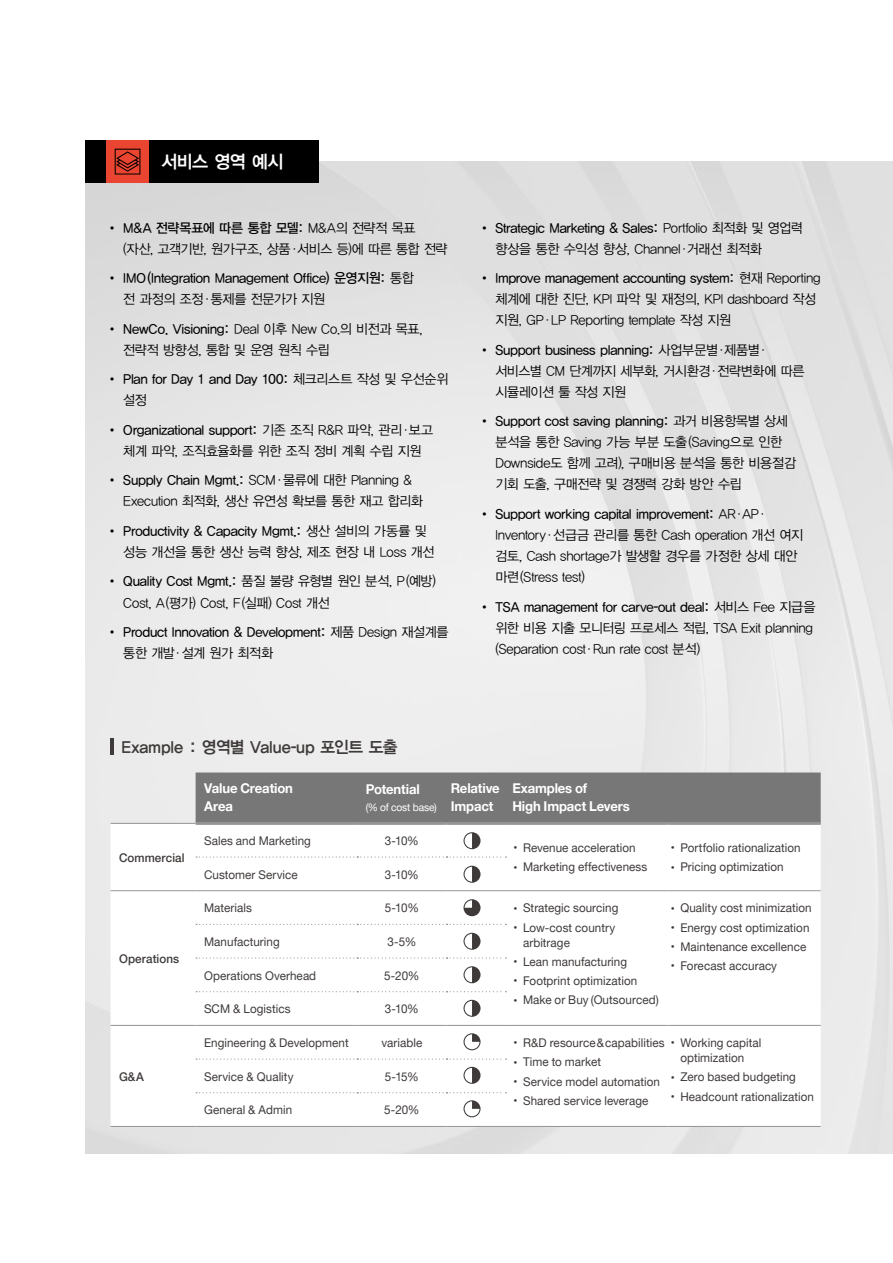
<style>
.page{position:relative;width:893px;height:1263px;background:#fff}
.page>*{position:absolute;margin:0;border:0;box-sizing:border-box;transform-origin:0 0}
.t1{font:18px "YDVYGO34";letter-spacing:-.04em;color:#fff}
.t2{font:16.5px "YDVYGO34";letter-spacing:-.01em;color:#3e3a39}
.t3{font:13.5px/21px "YDVYGO32";letter-spacing:-.015em;color:#000}
.t4{font:13.5px "YDVYGO33";letter-spacing:-.02em;color:#000}
.t5{font:700 13.5px/18px "Helvetica Neue LT Pro";letter-spacing:-.01em;color:#fff}
.t6{font:12px/15px "Helvetica Neue LT Pro";letter-spacing:.005em;color:#3e3a39}
.t7{font:500 12px "Helvetica Neue LT Pro";letter-spacing:.005em;color:#3e3a39}
.t8{font:10.5px "Helvetica Neue LT Pro";letter-spacing:-.01em;color:#fff}
.s1{font-family:"YDVYGO32"}
.s2{font-family:"YDVYGO33"}
</style>
<div class="page">
<img style="left:85px;top:162px;width:808px;height:992px">
<div style="left:85px;top:140px;width:234px;height:43px;background:#000"></div>
<div style="left:196px;top:772px;width:625px;height:50px;background:#777"></div>
<svg style="left:111px;top:824px;width:710px;height:302px"></svg>
<hr style="left:111px;top:890px;width:85px;height:1px;background:#949495">
<hr style="left:196px;top:890px;width:161px;height:1px;background:#949495">
<hr style="left:357px;top:890px;width:89px;height:1px;background:#949495">
<hr style="left:446px;top:890px;width:60px;height:1px;background:#949495">
<hr style="left:506px;top:890px;width:162px;height:1px;background:#949495">
<hr style="left:668px;top:890px;width:153px;height:1px;background:#949495">
<hr style="left:111px;top:1025px;width:85px;height:1px;background:#949495">
<hr style="left:111px;top:1126px;width:85px;height:1px;background:#949495">
<hr style="left:196px;top:1025px;width:161px;height:1px;background:#949495">
<hr style="left:357px;top:1025px;width:89px;height:1px;background:#949495">
<hr style="left:446px;top:1025px;width:60px;height:1px;background:#949495">
<hr style="left:506px;top:1025px;width:162px;height:1px;background:#949495">
<hr style="left:668px;top:1025px;width:153px;height:1px;background:#949495">
<hr style="left:506px;top:1126px;width:162px;height:1px;background:#949495">
<hr style="left:668px;top:1126px;width:153px;height:1px;background:#949495">
<hr style="left:196px;top:1126px;width:161px;height:1px;background:#949495">
<hr style="left:357px;top:1126px;width:89px;height:1px;background:#949495">
<hr style="left:446px;top:1126px;width:60px;height:1px;background:#949495">
<hr style="left:111px;top:823px;width:85px;height:1px;background:#949495">
<hr style="left:196px;top:822px;width:161px;height:3px;background:#949495">
<hr style="left:357px;top:822px;width:89px;height:3px;background:#949495">
<hr style="left:446px;top:822px;width:60px;height:3px;background:#949495">
<hr style="left:506px;top:822px;width:162px;height:3px;background:#949495">
<hr style="left:668px;top:822px;width:153px;height:3px;background:#949495">
<svg style="left:196px;top:856px;width:310px;height:1px"></svg>
<svg style="left:196px;top:924px;width:310px;height:1px"></svg>
<svg style="left:196px;top:957px;width:310px;height:2px"></svg>
<svg style="left:196px;top:991px;width:310px;height:1px"></svg>
<svg style="left:196px;top:1058px;width:310px;height:2px"></svg>
<svg style="left:196px;top:1092px;width:310px;height:1px"></svg>
<svg style="left:463px;top:832px;width:17px;height:17px"></svg>
<svg style="left:463px;top:866px;width:17px;height:17px"></svg>
<svg style="left:463px;top:933px;width:17px;height:17px"></svg>
<svg style="left:463px;top:966px;width:17px;height:17px"></svg>
<svg style="left:463px;top:1000px;width:17px;height:17px"></svg>
<svg style="left:463px;top:1067px;width:17px;height:17px"></svg>
<svg style="left:463px;top:1100px;width:17px;height:17px"></svg>
<svg style="left:463px;top:1033px;width:17px;height:17px"></svg>
<svg style="left:463px;top:899px;width:17px;height:17px"></svg>
<hr style="left:111px;top:739px;width:3px;height:16px;background:#3e3a39">
<div style="left:106px;top:140px;width:43px;height:43px;background:#e94530"></div>
<svg style="left:115px;top:149px;width:25px;height:26px"></svg>
<h1 class="t1" style="left:162px;top:149px;width:124px">서비스 영역 예시</h1>
<p class="t4" style="left:106px;top:219px;width:311px">• M&amp;A 전략목표에 따른 통합 모델: <span class="s1">M&amp;A의 전략적 목표</span></p>
<p class="t3" style="left:123px;top:237px;width:326px">(자산, 고객기반, 원가구조, 상품·서비스 등)에 따른 통합 전략</p>
<p class="t4" style="left:106px;top:269px;width:309px">• IMO (Integration Management Office) 운영지원: <span class="s1">통합</span></p>
<p class="t3" style="left:123px;top:288px;width:203px">전 과정의 조정·통제를 전문가가 지원</p>
<p class="t3" style="left:123px;top:317px;width:301px;text-indent:-17px"><span class="s2">• NewCo. Visioning:</span> Deal 이후 New Co.의 비전과 목표, 전략적 방향성, 통합 및 운영 원칙 수립</p>
<p class="t4" style="left:106px;top:370px;width:344px">• Plan for Day 1 and Day 100: <span class="s1">체크리스트 작성 및 우선순위</span></p>
<p class="t3" style="left:123px;top:389px;width:25px">설정</p>
<p class="t4" style="left:106px;top:421px;width:328px">• Organizational support: <span class="s1">기존 조직 R&amp;R 파악, 관리·보고</span></p>
<p class="t3" style="left:123px;top:439px;width:300px">체계 파악, 조직효율화를 위한 조직 정비 계획 수립 지원</p>
<p class="t4" style="left:106px;top:471px;width:307px">• Supply Chain Mgmt.: <span class="s1">SCM·물류에 대한 Planning &amp;</span></p>
<p class="t3" style="left:123px;top:490px;width:301px">Execution 최적화, 생산 유연성 확보를 통한 재고 합리화</p>
<p class="t4" style="left:106px;top:522px;width:322px">• Productivity &amp; Capacity Mgmt.: <span class="s1">생산 설비의 가동률 및</span></p>
<p class="t3" style="left:123px;top:540px;width:313px">성능 개선을 통한 생산 능력 향상, 제조 현장 내 Loss 개선</p>
<p class="t4" style="left:106px;top:572px;width:331px">• Quality Cost Mgmt.: <span class="s1">품질 불량 유형별 원인 분석, P(예방)</span></p>
<p class="t3" style="left:123px;top:591px;width:208px">Cost, A(평가) Cost, F(실패) Cost 개선</p>
<p class="t4" style="left:106px;top:623px;width:344px">• Product Innovation &amp; Development: <span class="s1">제품 Design 재설계를</span></p>
<p class="t3" style="left:123px;top:641px;width:151px">통한 개발·설계 원가 최적화</p>
<p class="t4" style="left:478px;top:219px;width:326px">• Strategic Marketing &amp; Sales: <span class="s1">Portfolio 최적화 및 영업력</span></p>
<p class="t3" style="left:495px;top:237px;width:268px">향상을 통한 수익성 향상, Channel·거래선 최적화</p>
<p class="t4" style="left:478px;top:269px;width:344px">• Improve management accounting system: <span class="s1">현재 Reporting</span></p>
<p class="t3" style="left:495px;top:288px;width:322px">체계에 대한 진단, KPI 파악 및 재정의, KPI dashboard 작성 지원, GP·LP Reporting template 작성 지원</p>
<p class="t4" style="left:478px;top:341px;width:292px">• Support business planning: <span class="s1">사업부문별·제품별·</span></p>
<p class="t3" style="left:495px;top:359px;width:311px">서비스별 CM 단계까지 세부화, 거시환경·전략변화에 따른 시뮬레이션 툴 작성 지원</p>
<p class="t4" style="left:478px;top:412px;width:311px">• Support cost saving planning: <span class="s1">과거 비용항목별 상세</span></p>
<p class="t3" style="left:495px;top:431px;width:302px">분석을 통한 Saving 가능 부분 도출(Saving으로 인한<br>Downside도 함께 고려), 구매비용 분석을 통한 비용절감 기회 도출, 구매전략 및 경쟁력 강화 방안 수립</p>
<p class="t4" style="left:478px;top:505px;width:292px">• Support working capital improvement: <span class="s1">AR·AP·</span></p>
<p class="t3" style="left:495px;top:523px;width:309px">Inventory·선급금 관리를 통한 Cash operation 개선 여지 검토, Cash shortage가 발생할 경우를 가정한 상세 대안 마련(Stress test)</p>
<p class="t4" style="left:478px;top:597px;width:339px">• TSA management for carve-out deal: <span class="s1">서비스 Fee 지급을</span></p>
<p class="t3" style="left:495px;top:616px;width:319px">위한 비용 지출 모니터링 프로세스 적립, TSA Exit planning (Separation cost·Run rate cost 분석)</p>
<h2 class="t2" style="left:122px;top:736px;width:278px">Example : 영역별 Value-up 포인트 도출</h2>
<p class="t5" style="left:204px;top:779px;width:90px">Value Creation<br>Area</p>
<p class="t5" style="left:366px;top:780px;width:56px">Potential</p>
<p class="t8" style="left:366px;top:800px;width:73px">(% of cost base)</p>
<p class="t7" style="left:119px;top:850px;width:67px">Commercial</p>
<p class="t6" style="left:204px;top:833px;width:108px">Sales and Marketing</p>
<p class="t6" style="left:385px;top:833px;width:36px">3-10%</p>
<p class="t6" style="left:204px;top:867px;width:95px">Customer Service</p>
<p class="t6" style="left:385px;top:867px;width:36px">3-10%</p>
<p class="t5" style="left:451px;top:779px;width:51px">Relative<br>Impact</p>
<p class="t5" style="left:512px;top:779px;width:119px">Examples of<br>High Impact Levers</p>
<p class="t6" style="left:510px;top:840px;width:127px"><span class="s1">•</span> Revenue acceleration</p>
<p class="t6" style="left:510px;top:859px;width:139px"><span class="s1">•</span> Marketing effectiveness</p>
<p class="t7" style="left:119px;top:951px;width:62px">Operations</p>
<p class="t6" style="left:204px;top:900px;width:49px">Materials</p>
<p class="t6" style="left:385px;top:900px;width:36px">5-10%</p>
<p class="t6" style="left:510px;top:900px;width:110px"><span class="s1">•</span> Strategic sourcing</p>
<p class="t6" style="left:523px;top:919px;width:94px;text-indent:-13px"><span class="s1">•</span> Low-cost country arbitrage</p>
<p class="t6" style="left:510px;top:954px;width:118px"><span class="s1">•</span> Lean manufacturing</p>
<p class="t6" style="left:510px;top:973px;width:129px"><span class="s1">•</span> Footprint optimization</p>
<p class="t6" style="left:510px;top:992px;width:150px"><span class="s1">•</span> Make or Buy (Outsourced)</p>
<p class="t6" style="left:204px;top:934px;width:77px">Manufacturing</p>
<p class="t6" style="left:387px;top:934px;width:30px">3-5%</p>
<p class="t6" style="left:204px;top:968px;width:114px">Operations Overhead</p>
<p class="t6" style="left:384px;top:968px;width:37px">5-20%</p>
<p class="t6" style="left:204px;top:1001px;width:88px">SCM &amp; Logistics</p>
<p class="t6" style="left:385px;top:1001px;width:36px">3-10%</p>
<p class="t6" style="left:668px;top:840px;width:134px"><span class="s1">•</span> Portfolio rationalization</p>
<p class="t6" style="left:668px;top:859px;width:117px"><span class="s1">•</span> Pricing optimization</p>
<p class="t6" style="left:668px;top:900px;width:145px"><span class="s1">•</span> Quality cost minimization</p>
<p class="t6" style="left:668px;top:919px;width:143px"><span class="s1">•</span> Energy cost optimization</p>
<p class="t6" style="left:668px;top:939px;width:140px"><span class="s1">•</span> Maintenance excellence</p>
<p class="t6" style="left:668px;top:958px;width:111px"><span class="s1">•</span> Forecast accuracy</p>
<p class="t7" style="left:119px;top:1069px;width:26px">G&amp;A</p>
<p class="t6" style="left:204px;top:1035px;width:146px">Engineering &amp; Development</p>
<p class="t6" style="left:381px;top:1035px;width:42px">variable</p>
<p class="t6" style="left:510px;top:1035px;width:253px"><span class="s1">•</span> R&amp;D resource &amp; capabilities <span class="s1">•</span> Working capital</p>
<p class="t6" style="left:510px;top:1054px;width:92px"><span class="s1">•</span> Time to market</p>
<p class="t6" style="left:510px;top:1073px;width:151px"><span class="s1">•</span> Service model automation</p>
<p class="t6" style="left:510px;top:1093px;width:140px"><span class="s1">•</span> Shared service leverage</p>
<p class="t6" style="left:680px;top:1050px;width:65px">optimization</p>
<p class="t6" style="left:668px;top:1069px;width:130px"><span class="s1">•</span> Zero based budgeting</p>
<p class="t6" style="left:668px;top:1088px;width:148px"><span class="s1">•</span> Headcount rationalization</p>
<p class="t6" style="left:204px;top:1069px;width:91px">Service &amp; Quality</p>
<p class="t6" style="left:385px;top:1069px;width:35px">5-15%</p>
<p class="t6" style="left:204px;top:1102px;width:90px">General &amp; Admin</p>
<p class="t6" style="left:384px;top:1102px;width:37px">5-20%</p>
</div>
